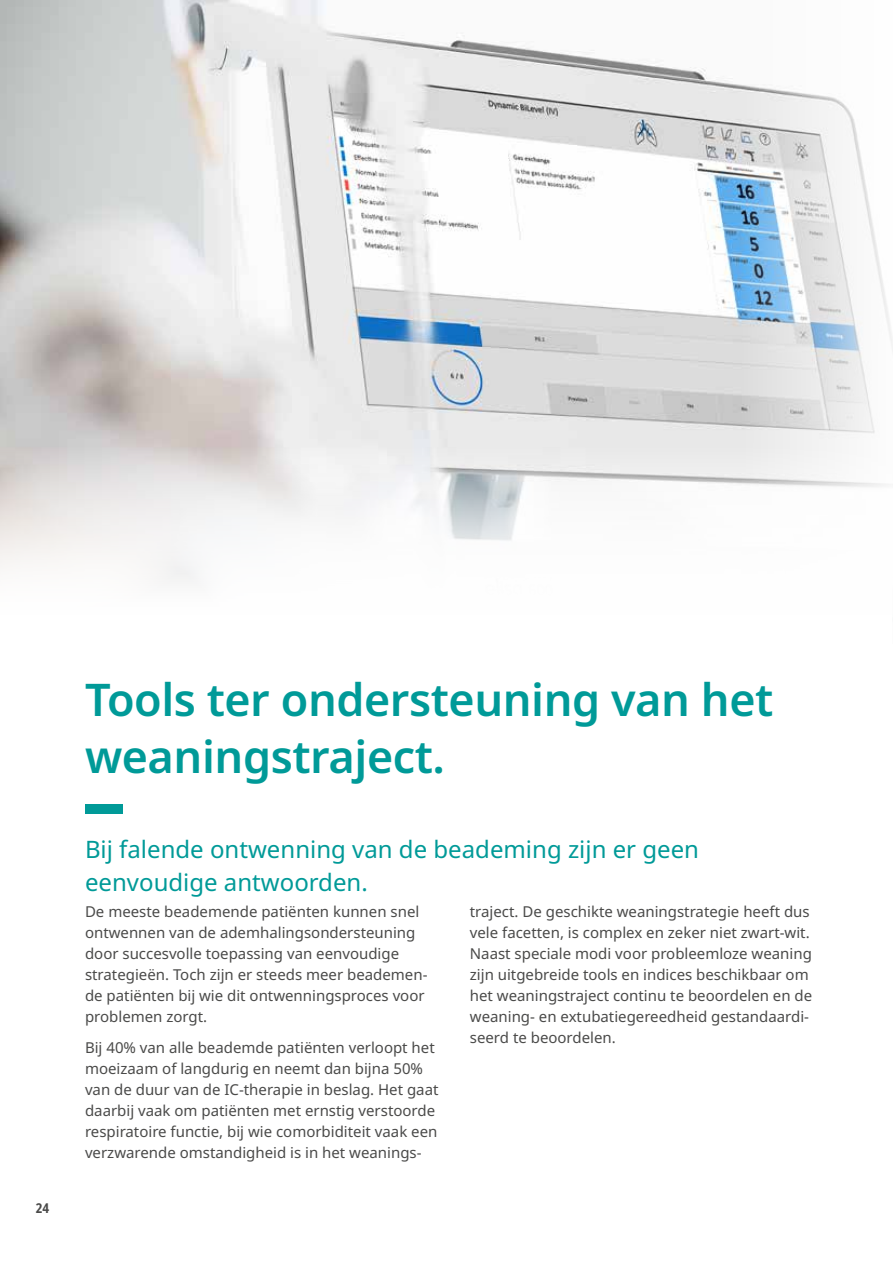
<style>
.page{position:relative;width:893px;height:1263px;background:#fff}
.page>*{position:absolute;margin:0;border:0;box-sizing:border-box;transform-origin:0 0}
.t1{font:600 45px/57px "Noto Sans";letter-spacing:-.01em;color:#009a98}
.t2{font:24px/33px "Noto Sans";color:#009a98}
.t3{font:15px/21px "Noto Sans";color:#4a4a49}
.t4{font:700 condensed 13.5px "Noto Sans";color:#4a4a49}
</style>
<div class="page">
<img style="left:0;top:0;width:893px;height:447px">
<div style="left:85px;top:804px;width:37px;height:9px;background:#009a98"></div>
<svg style="left:0;top:447px;width:886px;height:135px"></svg>
<p class="t4" style="left:36px;top:1198px;width:15px">24</p>
<h1 class="t1" style="left:85px;top:672px;width:690px">Tools ter ondersteuning van het weaningstraject.</h1>
<h2 class="t2" style="left:85px;top:834px;width:616px">Bij falende ontwenning van de beademing zijn er geen eenvoudige antwoorden.</h2>
<p class="t3" style="left:85px;top:901px;width:344px">De meeste beademende patiënten kunnen snel ontwennen van de ademhalingsondersteuning door succesvolle toepassing van eenvoudige strategieën. Toch zijn er steeds meer beademen&shy;de patiënten bij wie dit ontwenningsproces voor problemen zorgt.</p>
<p class="t3" style="left:85px;top:1037px;width:355px">Bij 40% van alle beademde patiënten verloopt het moeizaam of langdurig en neemt dan bijna 50% van de duur van de IC-therapie in beslag. Het gaat daarbij vaak om patiënten met ernstig verstoorde respiratoire functie, bij wie comorbiditeit vaak een verzwarende omstandigheid is in het weanings-</p>
<p class="t3" style="left:470px;top:901px;width:344px">traject. De geschikte weaningstrategie heeft dus vele facetten, is complex en zeker niet zwart-wit.<br>Naast speciale modi voor probleemloze weaning zijn uitgebreide tools en indices beschikbaar om het weaningstraject continu te beoordelen en de weaning- en extubatiegereedheid gestandaardi&shy;seerd te beoordelen.</p>
</div>
